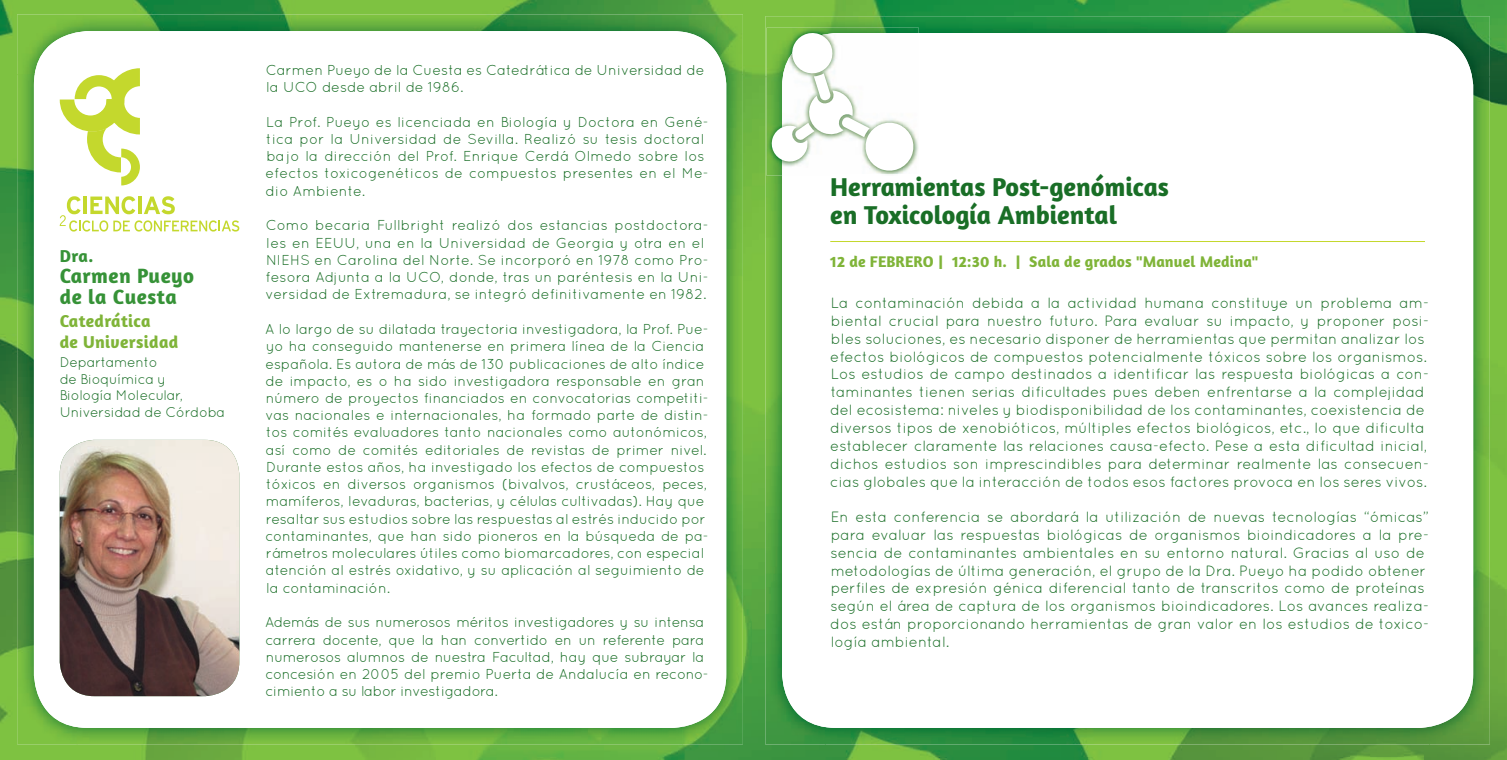
<style>
.page{position:relative;width:1507px;height:760px;background:#fff}
.page>*{position:absolute;margin:0;border:0;box-sizing:border-box;transform-origin:0 0}
.t1{font:700 26.25px/28px "Amaranth";color:#196e26}
.t2{font:700 21px/21px "Amaranth";letter-spacing:.025em;color:#369237}
.t3{font:700 17.5px/21px "Amaranth";letter-spacing:.02em;color:#7fb438}
.t4{font:700 17.5px "Amaranth";color:#369237}
.t5{font:700 15.75px "Amaranth";letter-spacing:.01em;color:#7fb438}
.t6{font:14.88px/17.8px "Quicksand";color:#196e26}
.t7{font:14.35px/17.2px "Quicksand";letter-spacing:-.01em;color:#196e26}
.t8{font:14.35px/17.2px "Quicksand";letter-spacing:.01em;color:#196e26}
.t9{font:14px/16.8px "Quicksand";letter-spacing:-.02em;color:#196e26}
</style>
<div class="page">
<img style="left:0;top:0;width:1506px;height:760px">
<img style="left:17px;top:14px;width:726px;height:60px">
<img style="left:17px;top:74px;width:60px;height:670px">
<img style="left:683px;top:74px;width:60px;height:670px">
<img style="left:77px;top:726px;width:606px;height:18px">
<div style="left:34px;top:31px;width:692px;height:696px;background:#fff;border-radius:54px"></div>
<img style="left:765px;top:16px;width:724px;height:60px">
<img style="left:765px;top:76px;width:59px;height:668px">
<img style="left:1429px;top:76px;width:60px;height:668px">
<img style="left:824px;top:726px;width:605px;height:18px">
<div style="left:782px;top:33px;width:690px;height:694px;background:#fff;border-radius:54px"></div>
<svg style="left:60px;top:68px;width:80px;height:117px"></svg>
<svg style="left:60px;top:196px;width:179px;height:35px"></svg>
<hr style="left:830px;top:241px;width:594px;height:1px;background:#c4d82d">
<img style="left:766px;top:28px;width:152px;height:148px">
<img style="left:832px;top:174px;width:86px;height:2px">
<svg style="left:769px;top:30px;width:147px;height:144px"></svg>
<img style="left:60px;top:440px;width:179px;height:256px">
<p class="t4" style="left:60px;top:245px;width:35px">Dra.</p>
<h2 class="t2" style="left:60px;top:264px;width:136px">Carmen Pueyo de la Cuesta</h2>
<p class="t3" style="left:60px;top:310px;width:120px">Catedrática<br>de Universidad</p>
<p class="t9" style="left:60px;top:353px;width:167px">Departamento<br>de Bioquímica y<br>Biología Molecular,<br>Universidad de Córdoba</p>
<p class="t7" style="left:266px;top:61px;width:440px">Carmen Pueyo de la Cuesta es Catedrática de Universidad de la UCO desde abril de 1986.</p>
<p class="t8" style="left:265px;top:113px;width:445px">La Prof. Pueyo es licenciada en Biología y Doctora en Gené&shy;tica por la Universidad de Sevilla. Realizó su tesis doctoral bajo la dirección del Prof. Enrique Cerdá Olmedo sobre los efectos toxicogenéticos de compuestos presentes en el Me&shy;dio Ambiente.</p>
<p class="t8" style="left:265px;top:217px;width:445px">Como becaria Fullbright realizó dos estancias postdoctora&shy;les en EEUU, una en la Universidad de Georgia y otra en el NIEHS en Carolina del Norte. Se incorporó en 1978 como Pro&shy;fesora Adjunta a la UCO, donde, tras un paréntesis en la Uni&shy;versidad de Extremadura, se integró definitivamente en 1982.</p>
<p class="t7" style="left:265px;top:320px;width:445px">A lo largo de su dilatada trayectoria investigadora, la Prof. Pue&shy;yo ha conseguido mantenerse en primera línea de la Ciencia española. Es autora de más de 130 publicaciones de alto índice de impacto, es o ha sido investigadora responsable en gran número de proyectos financiados en convocatorias competiti&shy;vas nacionales e internacionales, ha formado parte de distin&shy;tos comités evaluadores tanto nacionales como autonómicos, así como de comités editoriales de revistas de primer nivel.<br>Durante estos años, ha investigado los efectos de compuestos tóxicos en diversos organismos (bivalvos, crustáceos, peces, mamíferos, levaduras, bacterias, y células cultivadas). Hay que resaltar sus estudios sobre las respuestas al estrés inducido por contaminantes, que han sido pioneros en la búsqueda de pa&shy;rámetros moleculares útiles como biomarcadores, con especial atención al estrés oxidativo, y su aplicación al seguimiento de la contaminación.</p>
<p class="t7" style="left:265px;top:613px;width:445px">Además de sus numerosos méritos investigadores y su intensa carrera docente, que la han convertido en un referente para numerosos alumnos de nuestra Facultad, hay que subrayar la concesión en 2005 del premio Puerta de Andalucía en recono&shy;cimiento a su labor investigadora.</p>
<h1 class="t1" style="left:830px;top:173px;width:340px">Herramientas Post-genómicas en Toxicología Ambiental</h1>
<p class="t5" style="left:830px;top:251px;width:429px">12 de FEBRERO | 12:30 h. | Sala de grados "Manuel Medina"</p>
<p class="t6" style="left:830px;top:294px;width:600px">La contaminación debida a la actividad humana constituye un problema am&shy;biental crucial para nuestro futuro. Para evaluar su impacto, y proponer posi&shy;bles soluciones, es necesario disponer de herramientas que permitan analizar los efectos biológicos de compuestos potencialmente tóxicos sobre los organismos.<br>Los estudios de campo destinados a identificar las respuesta biológicas a con&shy;taminantes tienen serias dificultades pues deben enfrentarse a la complejidad del ecosistema: niveles y biodisponibilidad de los contaminantes, coexistencia de diversos tipos de xenobióticos, múltiples efectos biológicos, etc., lo que dificulta establecer claramente las relaciones causa-efecto. Pese a esta dificultad inicial, dichos estudios son imprescindibles para determinar realmente las consecuen&shy;cias globales que la interacción de todos esos factores provoca en los seres vivos.</p>
<p class="t6" style="left:830px;top:507px;width:600px">En esta conferencia se abordará la utilización de nuevas tecnologías “ómicas” para evaluar las respuestas biológicas de organismos bioindicadores a la pre&shy;sencia de contaminantes ambientales en su entorno natural. Gracias al uso de metodologías de última generación, el grupo de la Dra. Pueyo ha podido obtener perfiles de expresión génica diferencial tanto de transcritos como de proteínas según el área de captura de los organismos bioindicadores. Los avances realiza&shy;dos están proporcionando herramientas de gran valor en los estudios de toxico&shy;logía ambiental.</p>
</div>
